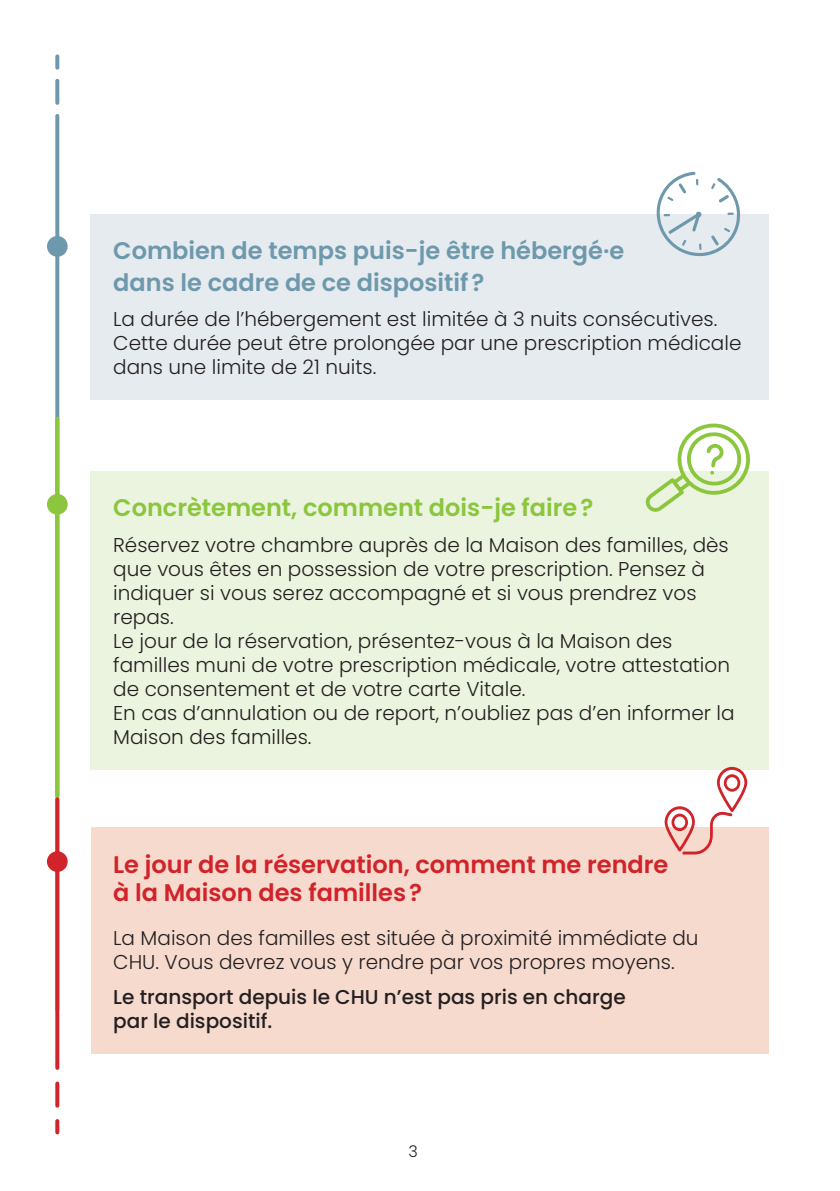
<style>
.page{position:relative;width:840px;height:1191px;background:#fff}
.page>*{position:absolute;margin:0;border:0;box-sizing:border-box;transform-origin:0 0}
.Texte_colonne{font:600 24px "Poppins";color:#6e99ac}
.Texte_colonne-2{font:600 24px/28.8px "Poppins";color:#d1232a}
.Texte_colonne-3{font:600 24px "Poppins";color:#8bc63e}
.Texte_colonne-4{font:300 20px/24px "Poppins";color:#231f20}
.Texte_colonne-5{font:500 20px/24px "Poppins";color:#231f20}
.Titre_3{font:300 16px "Poppins";color:#231f20}
</style>
<div class="page">
<div style="left:90px;top:214px;width:678px;height:185px;background:#e5ebef"></div>
<div style="left:90px;top:471px;width:678px;height:298px;background:#ebf4de"></div>
<div style="left:90px;top:827px;width:678px;height:226px;background:#f7dace"></div>
<svg style="left:55px;top:116px;width:4px;height:303px"></svg>
<svg style="left:55px;top:419px;width:4px;height:380px"></svg>
<svg style="left:55px;top:799px;width:4px;height:269px"></svg>
<svg style="left:55px;top:1121px;width:4px;height:11px"></svg>
<svg style="left:55px;top:1083px;width:4px;height:22px"></svg>
<div style="left:47px;top:236px;width:21px;height:21px;background:#6e99ac;border-radius:50%"></div>
<div style="left:47px;top:494px;width:21px;height:20px;background:#8bc63e;border-radius:50%"></div>
<div style="left:47px;top:851px;width:21px;height:21px;background:#d1232a;border-radius:50%"></div>
<svg style="left:55px;top:81px;width:4px;height:22px"></svg>
<svg style="left:55px;top:56px;width:4px;height:12px"></svg>
<svg style="left:656px;top:172px;width:84px;height:85px"></svg>
<svg style="left:664px;top:767px;width:82px;height:87px"></svg>
<svg style="left:645px;top:423px;width:104px;height:89px"></svg>
<p class="Texte_colonne" style="left:113px;top:236px;width:512px">Combien de temps puis-je être hébergé·e</p>
<p class="Texte_colonne" style="left:113px;top:268px;width:372px">dans le cadre de ce dispositif?</p>
<p class="Texte_colonne-4" style="left:113px;top:307px;width:629px">La durée de l’hébergement est limitée à 3 nuits consécutives.<br>Cette durée peut être prolongée par une prescription médicale dans une limite de 21 nuits.</p>
<p class="Texte_colonne-3" style="left:113px;top:494px;width:481px">Concrètement, comment dois-je faire?</p>
<p class="Texte_colonne-4" style="left:113px;top:532px;width:616px">Réservez votre chambre auprès de la Maison des familles, dès que vous êtes en possession de votre prescription. Pensez à indiquer si vous serez accompagné et si vous prendrez vos repas.</p>
<p class="Texte_colonne-4" style="left:113px;top:628px;width:618px">Le jour de la réservation, présentez-vous à la Maison des familles muni de votre prescription médicale, votre attestation de consentement et de votre carte Vitale.</p>
<p class="Texte_colonne-4" style="left:113px;top:700px;width:622px">En cas d’annulation ou de report, n’oubliez pas d’en informer la<br>Maison des familles.</p>
<p class="Texte_colonne-2" style="left:113px;top:850px;width:556px">Le jour de la réservation, comment me rendre à la Maison des familles?</p>
<p class="Texte_colonne-4" style="left:113px;top:926px;width:586px">La Maison des familles est située à proximité immédiate du<br>CHU. Vous devrez vous y rendre par vos propres moyens.</p>
<p class="Texte_colonne-5" style="left:113px;top:985px;width:513px">Le transport depuis le CHU n’est pas pris en charge par le dispositif.</p>
<p class="Titre_3" style="left:408px;top:1142px;width:11px">3</p>
</div>
